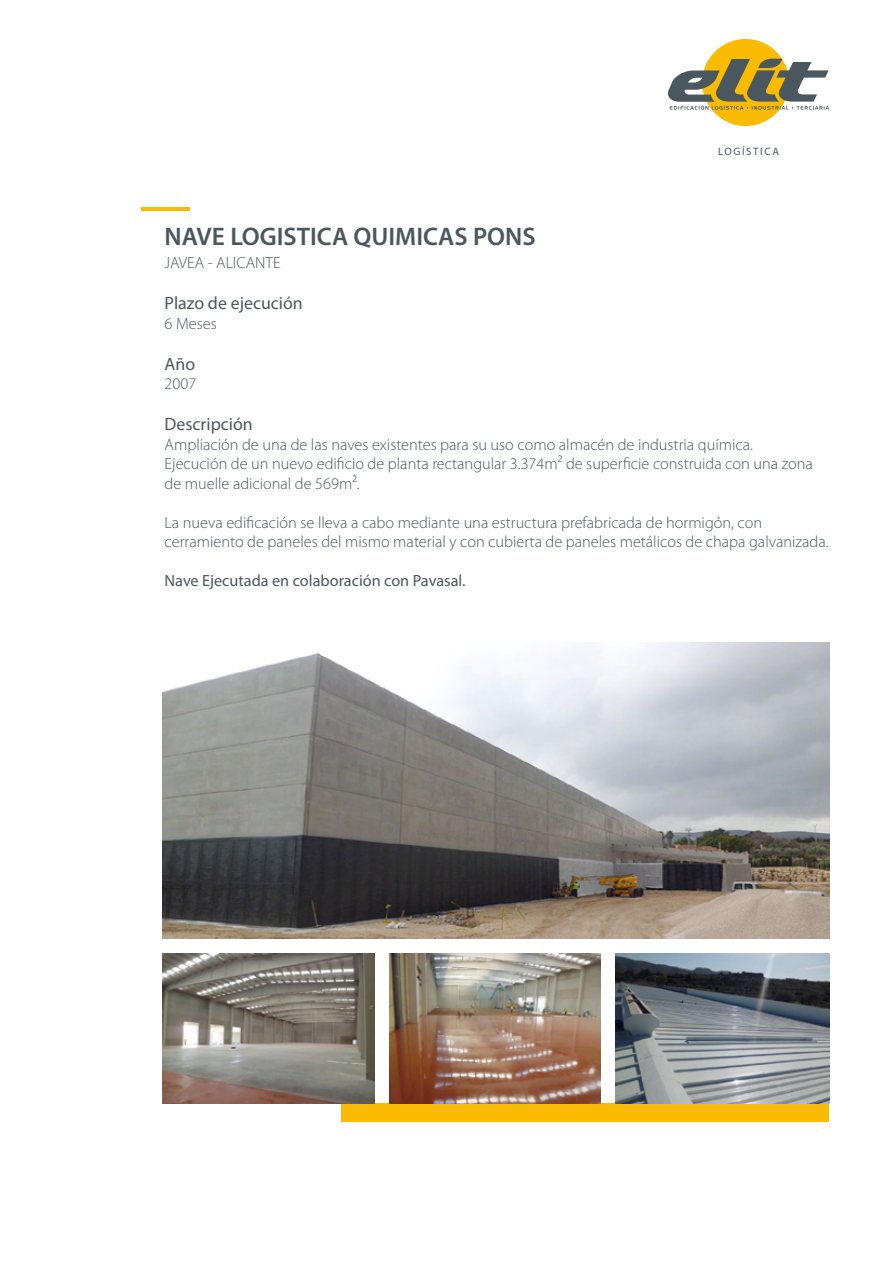
<style>
.page{position:relative;width:893px;height:1263px;background:#fff}
.page>*{position:absolute;margin:0;border:0;box-sizing:border-box;transform-origin:0 0}
.t1{font:600 25.5px "Myriad Pro";color:#4b575f}
.t2{font:17.85px "Myriad Pro";color:#4b575f}
.t3{font:300 16.2px/19.5px "Myriad Pro";color:#4b575f}
.t4{font:16.2px "Myriad Pro";color:#4b575f}
.t5{font:10.8px "Myriad Pro";letter-spacing:.15em;color:#4b575f}
</style>
<div class="page">
<hr style="left:141px;top:207px;width:49px;height:4px;background:#fabb00">
<div style="left:341px;top:1103px;width:488px;height:18px;background:#fabb00"></div>
<img style="left:163px;top:642px;width:666px;height:297px">
<img style="left:163px;top:953px;width:211px;height:150px">
<img style="left:389px;top:953px;width:211px;height:150px">
<img style="left:615px;top:953px;width:214px;height:150px">
<div style="left:702px;top:39px;width:87px;height:87px;background:#fabb00;border-radius:50%"></div>
<svg style="left:668px;top:59px;width:161px;height:51px"></svg>
<p class="t5" style="left:718px;top:145px;width:62px">LOGÍSTICA</p>
<h1 class="t1" style="left:165px;top:220px;width:373px">NAVE LOGISTICA QUIMICAS PONS</h1>
<p class="t3" style="left:165px;top:253px;width:118px">JAVEA - ALICANTE</p>
<p class="t2" style="left:165px;top:292px;width:140px">Plazo de ejecución</p>
<p class="t3" style="left:165px;top:314px;width:54px">6 Meses</p>
<p class="t2" style="left:165px;top:353px;width:32px">Año</p>
<p class="t3" style="left:165px;top:374px;width:33px">2007</p>
<p class="t2" style="left:165px;top:413px;width:90px">Descripción</p>
<p class="t3" style="left:165px;top:435px;width:650px">Ampliación de una de las naves existentes para su uso como almacén de industria química.<br>Ejecución de un nuevo edificio de planta rectangular 3.374m² de superficie construida con una zona de muelle adicional de 569m².</p>
<p class="t3" style="left:165px;top:513px;width:665px">La nueva edificación se lleva a cabo mediante una estructura prefabricada de hormigón, con cerramiento de paneles del mismo material y con cubierta de paneles metálicos de chapa galvanizada.</p>
<p class="t4" style="left:165px;top:570px;width:302px">Nave Ejecutada en colaboración con Pavasal.</p>
</div>
